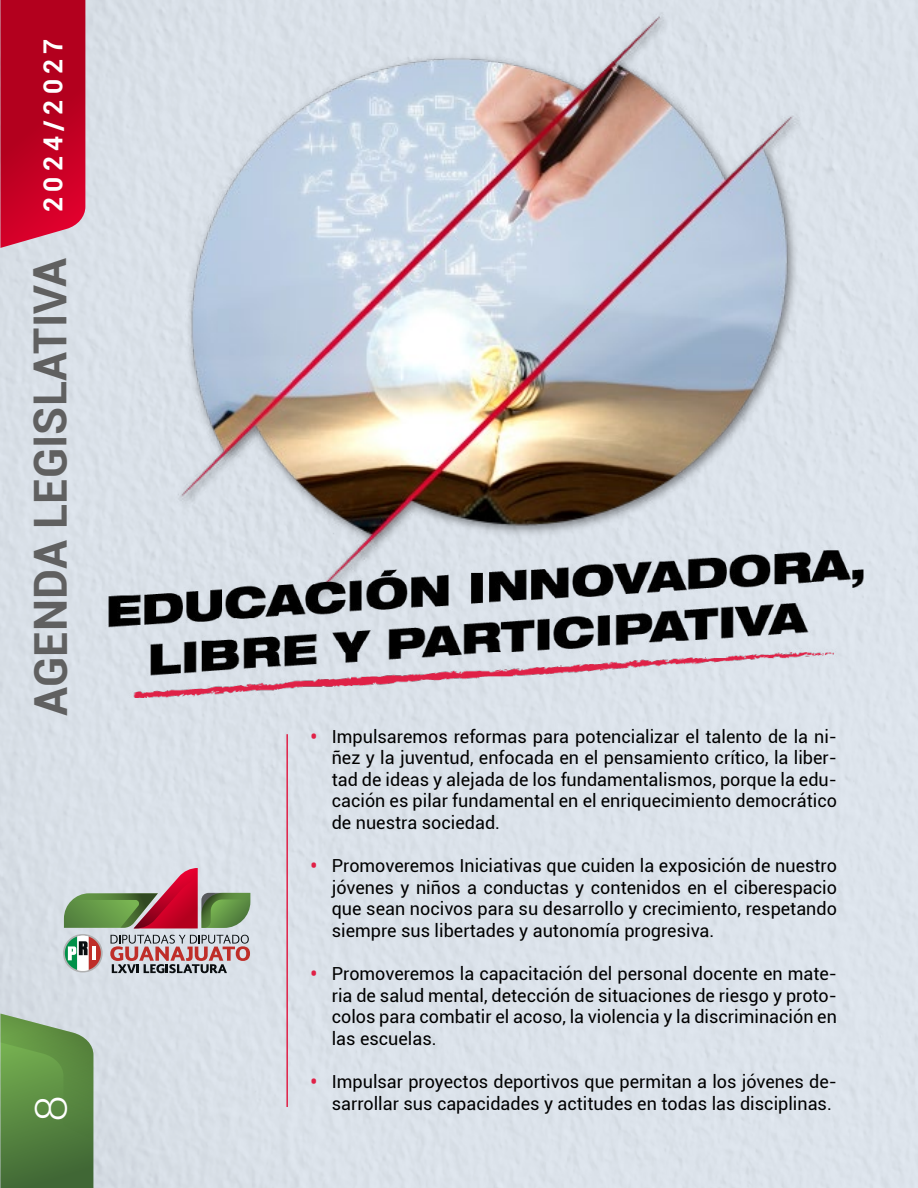
<style>
.page{position:relative;width:918px;height:1188px;background:#dbe2ea}
.page>*{position:absolute;margin:0;border:0;box-sizing:border-box;transform-origin:0 0}
.t1{font:700 45.6px "Roboto";color:#606060}
.t2{font:300 45px "Helvetica Neue";color:#fff}
.t3{font:18px/21.6px "Roboto";color:#000;text-align:justify}
.s1{font-size:26.25px;color:#fff}
.s2{font-weight:900;color:#e02046}
</style>
<div class="page">
<img style="left:176px;top:13px;width:624px;height:527px">
<img style="left:108px;top:540px;width:756px;height:158px">
<svg style="left:63px;top:934px;width:40px;height:39px"></svg>
<svg style="left:65px;top:936px;width:36px;height:35px"></svg>
<svg style="left:110px;top:935px;width:140px;height:38px"></svg>
<svg style="left:64px;top:868px;width:186px;height:60px"></svg>
<hr style="left:286px;top:734px;width:2px;height:373px;background:#e02046">
<svg style="left:0;top:0;width:85px;height:248px;background:#bf102f"></svg>
<svg style="left:0;top:1014px;width:93px;height:174px;background:#608c4c"></svg>
<h1 class="t1" style="left:18px;top:716px;width:678px;rotate:-90deg">AGENDA LEGISLATIVA <span class="s1">2 0 2 4 / 2 0 2 7</span></h1>
<h2 class="t2" style="left:14px;top:1121px;width:27px;rotate:-90deg">8</h2>
<p class="t3" style="left:332px;top:725px;width:507px;text-indent:-21px"><span class="s2">•</span> Impulsaremos reformas para potencializar el talento de la ni&shy;ñez y la juventud, enfocada en el pensamiento crítico, la liber&shy;tad de ideas y alejada de los fundamentalismos, porque la edu&shy;cación es pilar fundamental en el enriquecimiento democrático de nuestra sociedad.</p>
<p class="t3" style="left:332px;top:854px;width:507px;text-indent:-21px"><span class="s2">•</span> Promoveremos Iniciativas que cuiden la exposición de nuestro jóvenes y niños a conductas y contenidos en el ciberespacio que sean nocivos para su desarrollo y crecimiento, respetando siempre sus libertades y autonomía progresiva.</p>
<p class="t3" style="left:332px;top:962px;width:507px;text-indent:-21px"><span class="s2">•</span> Promoveremos la capacitación del personal docente en mate&shy;ria de salud mental, detección de situaciones de riesgo y proto&shy;colos para combatir el acoso, la violencia y la discriminación en las escuelas.</p>
<p class="t3" style="left:310px;top:1070px;width:528px;text-align:right"><span class="s2">•</span> Impulsar proyectos deportivos que permitan a los jóvenes de&shy;sarrollar sus capacidades y actitudes en todas las disciplinas.</p>
</div>
